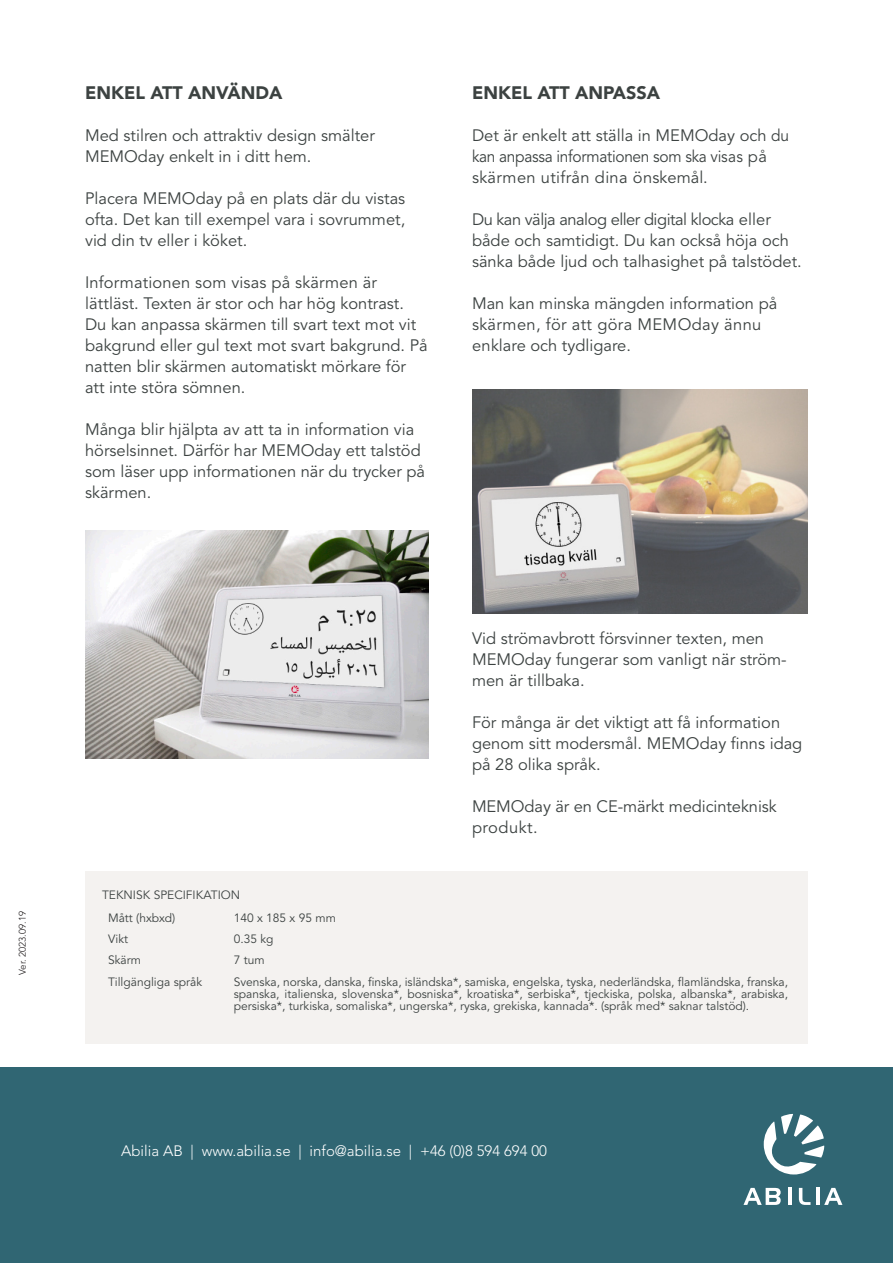
<style>
.page{position:relative;width:893px;height:1263px;background:#fff}
.page>*{position:absolute;margin:0;border:0;box-sizing:border-box;transform-origin:0 0}
.t1{font:900 18px "Avenir LT Std";color:#3c4241}
.t2{font:16.5px/21px "Avenir LT Std";color:#3c4241}
.t3{font:300 15px "Avenir LT Std";color:#fff}
.t4{font:12px/12px "Avenir LT Std";color:#3c4241;text-align:justify}
.t5{font:300 9.75px "Avenir LT Std";color:#231f20}
</style>
<div class="page">
<div style="left:85px;top:872px;width:723px;height:172px;background:#f4f2f0"></div>
<img style="left:85px;top:530px;width:343px;height:228px">
<img style="left:472px;top:390px;width:336px;height:224px">
<div style="left:0;top:1067px;width:893px;height:196px;background:#306673"></div>
<svg style="left:743px;top:1188px;width:38px;height:17px"></svg>
<hr style="left:788px;top:1188px;width:3px;height:17px;background:#fff">
<svg style="left:799px;top:1188px;width:11px;height:17px"></svg>
<hr style="left:816px;top:1188px;width:4px;height:17px;background:#fff">
<svg style="left:824px;top:1188px;width:18px;height:17px"></svg>
<svg style="left:763px;top:1114px;width:61px;height:61px"></svg>
<p class="t5" style="left:17px;top:975px;width:65px;rotate:-90deg">Ver. 2023.09.19</p>
<p class="t1" style="left:85px;top:81px;width:199px">ENKEL ATT ANVÄNDA</p>
<p class="t2" style="left:85px;top:125px;width:291px">Med stilren och attraktiv design smälter<br>MEMOday enkelt in i ditt hem.</p>
<p class="t2" style="left:85px;top:188px;width:322px;text-align:justify">Placera MEMOday på en plats där du vistas ofta. Det kan till exempel vara i sovrummet, vid din tv eller i köket.</p>
<p class="t2" style="left:85px;top:272px;width:344px">Informationen som visas på skärmen är lättläst. Texten är stor och har hög kontrast.<br>Du kan anpassa skärmen till svart text mot vit bakgrund eller gul text mot svart bakgrund. På natten blir skärmen automatiskt mörkare för att inte störa sömnen.</p>
<p class="t2" style="left:85px;top:419px;width:342px">Många blir hjälpta av att ta in information via hörselsinnet. Därför har MEMOday ett talstöd som läser upp informationen när du trycker på skärmen.</p>
<p class="t1" style="left:472px;top:81px;width:190px">ENKEL ATT ANPASSA</p>
<p class="t2" style="left:472px;top:125px;width:318px">Det är enkelt att ställa in MEMOday och du kan anpassa informationen som ska visas på skärmen utifrån dina önskemål.</p>
<p class="t2" style="left:472px;top:209px;width:331px">Du kan välja analog eller digital klocka eller både och samtidigt. Du kan också höja och sänka både ljud och talhasighet på talstödet.</p>
<p class="t2" style="left:472px;top:293px;width:307px">Man kan minska mängden information på skärmen, för att göra MEMOday ännu enklare och tydligare.</p>
<p class="t4" style="left:102px;top:889px;width:140px">TEKNISK SPECIFIKATION</p>
<p class="t2" style="left:472px;top:628px;width:316px">Vid strömavbrott försvinner texten, men<br>MEMOday fungerar som vanligt när ström&shy;men är tillbaka.</p>
<p class="t2" style="left:472px;top:712px;width:332px">För många är det viktigt att få information genom sitt modersmål. MEMOday finns idag på 28 olika språk.</p>
<p class="t2" style="left:472px;top:796px;width:306px">MEMOday är en CE-märkt medicinteknisk produkt.</p>
<p class="t4" style="left:108px;top:912px;width:69px">Mått (hxbxd)</p>
<p class="t4" style="left:234px;top:912px;width:104px">140 x 185 x 95 mm</p>
<p class="t4" style="left:108px;top:933px;width:22px">Vikt</p>
<p class="t4" style="left:234px;top:933px;width:41px">0.35 kg</p>
<p class="t4" style="left:108px;top:954px;width:35px">Skärm</p>
<p class="t4" style="left:234px;top:954px;width:32px">7 tum</p>
<p class="t4" style="left:108px;top:976px;width:96px">Tillgängliga språk</p>
<p class="t4" style="left:234px;top:976px;width:556px">Svenska, norska, danska, finska, isländska*, samiska, engelska, tyska, nederländska, flamländska, franska, spanska, italienska, slovenska*, bosniska*, kroatiska*, serbiska*, tjeckiska, polska, albanska*, arabiska, persiska*, turkiska, somaliska*, ungerska*, ryska, grekiska, kannada*. (språk med* saknar talstöd).</p>
<p class="t3" style="left:121px;top:1142px;width:427px">Abilia AB | www.abilia.se | info@abilia.se | +46 (0)8 594 694 00</p>
</div>
